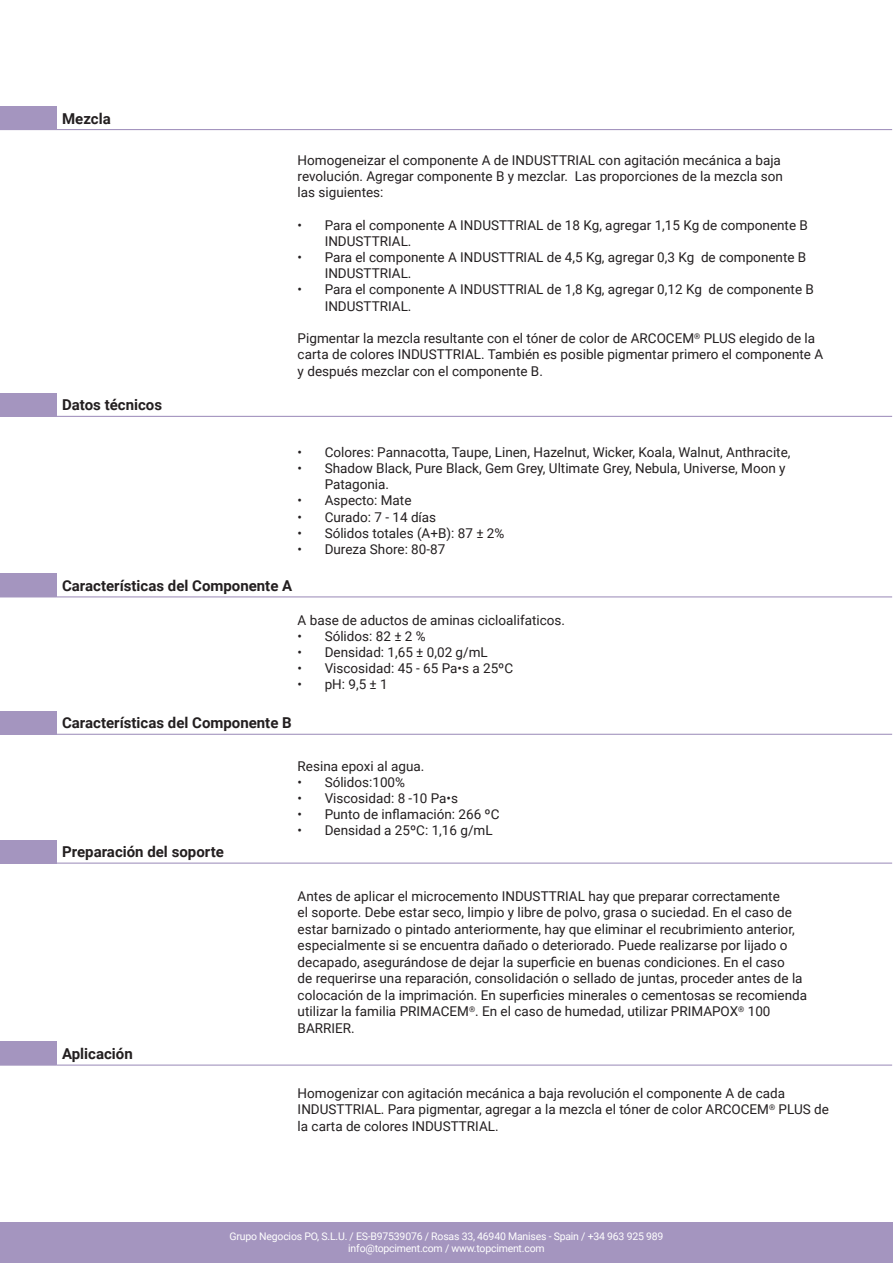
<style>
.page{position:relative;width:893px;height:1263px;background:#fff}
.page>*{position:absolute;margin:0;border:0;box-sizing:border-box;transform-origin:0 0}
.t1{font:700 15px "Roboto";color:#231f20}
.TEXTO_GROSO{font:13.5px/16.2px "Roboto";color:#231f20}
.LISTA{font:13.5px "Roboto";color:#231f20}
.t2{font:10.5px/12px "Roboto";letter-spacing:-.02em;color:#fff;text-align:center}
</style>
<div class="page">
<div style="left:0;top:1222px;width:893px;height:41px;background:#a495bf"></div>
<div style="left:0;top:106px;width:56px;height:24px;background:#a495bf"></div>
<hr style="left:56px;top:129px;width:836px;height:1px;background:#a495bf">
<div style="left:0;top:393px;width:56px;height:23px;background:#a495bf"></div>
<hr style="left:0;top:416px;width:56px;height:1px;background:#a495bf">
<hr style="left:56px;top:416px;width:836px;height:1px;background:#a495bf">
<div style="left:0;top:574px;width:56px;height:23px;background:#a495bf"></div>
<hr style="left:56px;top:596px;width:836px;height:1px;background:#a495bf">
<div style="left:0;top:711px;width:56px;height:23px;background:#a495bf"></div>
<hr style="left:0;top:734px;width:56px;height:1px;background:#a495bf">
<hr style="left:56px;top:734px;width:836px;height:1px;background:#a495bf">
<div style="left:0;top:840px;width:56px;height:23px;background:#a495bf"></div>
<hr style="left:0;top:862px;width:56px;height:2px;background:#a495bf">
<hr style="left:56px;top:862px;width:836px;height:2px;background:#a495bf">
<div style="left:0;top:1042px;width:56px;height:23px;background:#a495bf"></div>
<hr style="left:0;top:1064px;width:56px;height:2px;background:#a495bf">
<hr style="left:56px;top:1064px;width:836px;height:2px;background:#a495bf">
<h3 class="t1" style="left:62px;top:108px;width:50px">Mezcla</h3>
<h3 class="t1" style="left:62px;top:394px;width:101px">Datos técnicos</h3>
<p class="TEXTO_GROSO" style="left:298px;top:151px;width:487px">Homogeneizar el componente A de INDUSTTRIAL con agitación mecánica a baja revolución. Agregar componente B y mezclar. Las proporciones de la mezcla son</p>
<p class="TEXTO_GROSO" style="left:298px;top:184px;width:87px">las siguientes:</p>
<p class="TEXTO_GROSO" style="left:325px;top:216px;width:485px;text-indent:-27px">• Para el componente A INDUSTTRIAL de 18 Kg, agregar 1,15 Kg de componente B<br>INDUSTTRIAL.</p>
<p class="TEXTO_GROSO" style="left:325px;top:249px;width:483px;text-indent:-27px">• Para el componente A INDUSTTRIAL de 4,5 Kg, agregar 0,3 Kg de componente B<br>INDUSTTRIAL.</p>
<p class="TEXTO_GROSO" style="left:325px;top:281px;width:491px;text-indent:-27px">• Para el componente A INDUSTTRIAL de 1,8 Kg, agregar 0,12 Kg de componente B<br>INDUSTTRIAL.</p>
<p class="TEXTO_GROSO" style="left:298px;top:330px;width:519px">Pigmentar la mezcla resultante con el tóner de color de ARCOCEM<sup>®</sup> PLUS elegido de la</p>
<p class="TEXTO_GROSO" style="left:298px;top:346px;width:527px">carta de colores INDUSTTRIAL. También es posible pigmentar primero el componente A y después mezclar con el componente B.</p>
<p class="TEXTO_GROSO" style="left:298px;top:443px;width:494px">• Colores: Pannacotta, Taupe, Linen, Hazelnut, Wicker, Koala, Walnut, Anthracite,</p>
<p class="TEXTO_GROSO" style="left:325px;top:460px;width:462px;text-indent:-27px">• Shadow Black, Pure Black, Gem Grey, Ultimate Grey, Nebula, Universe, Moon y<br>Patagonia.</p>
<p class="TEXTO_GROSO" style="left:298px;top:492px;width:115px">• Aspecto: Mate</p>
<p class="TEXTO_GROSO" style="left:298px;top:508px;width:140px">• Curado: 7 - 14 días</p>
<p class="TEXTO_GROSO" style="left:298px;top:524px;width:208px">• Sólidos totales (A+B): 87 ± 2%</p>
<p class="TEXTO_GROSO" style="left:298px;top:541px;width:149px">• Dureza Shore: 80-87</p>
<h3 class="t1" style="left:62px;top:575px;width:232px">Características del Componente A</h3>
<p class="TEXTO_GROSO" style="left:298px;top:611px;width:269px">A base de aductos de aminas cicloalifaticos.</p>
<p class="TEXTO_GROSO" style="left:298px;top:627px;width:130px">• Sólidos: 82 ± 2 %</p>
<p class="TEXTO_GROSO" style="left:298px;top:643px;width:192px">• Densidad: 1,65 ± 0,02 g/mL</p>
<p class="TEXTO_GROSO" style="left:298px;top:660px;width:217px">• Viscosidad: 45 - 65 Pa•s a 25ºC</p>
<p class="TEXTO_GROSO" style="left:298px;top:676px;width:92px">• pH: 9,5 ± 1</p>
<h3 class="t1" style="left:62px;top:712px;width:231px">Características del Componente B</h3>
<h3 class="t1" style="left:62px;top:841px;width:163px">Preparación del soporte</h3>
<h3 class="t1" style="left:62px;top:1043px;width:72px">Aplicación</h3>
<p class="LISTA" style="left:298px;top:756px;width:128px">Resina epoxi al agua.</p>
<p class="TEXTO_GROSO" style="left:298px;top:773px;width:109px">• Sólidos:100%</p>
<p class="TEXTO_GROSO" style="left:298px;top:790px;width:162px">• Viscosidad: 8 -10 Pa•s</p>
<p class="TEXTO_GROSO" style="left:298px;top:806px;width:203px">• Punto de inflamación: 266 ºC</p>
<p class="TEXTO_GROSO" style="left:298px;top:822px;width:197px">• Densidad a 25ºC: 1,16 g/mL</p>
<p class="TEXTO_GROSO" style="left:298px;top:887px;width:484px">Antes de aplicar el microcemento INDUSTTRIAL hay que preparar correctamente</p>
<p class="TEXTO_GROSO" style="left:298px;top:904px;width:496px">el soporte. Debe estar seco, limpio y libre de polvo, grasa o suciedad. En el caso de</p>
<p class="TEXTO_GROSO" style="left:298px;top:920px;width:499px">estar barnizado o pintado anteriormente, hay que eliminar el recubrimiento anterior,</p>
<p class="TEXTO_GROSO" style="left:298px;top:937px;width:491px">especialmente si se encuentra dañado o deteriorado. Puede realizarse por lijado o</p>
<p class="TEXTO_GROSO" style="left:298px;top:953px;width:489px">decapado, asegurándose de dejar la superficie en buenas condiciones. En el caso</p>
<p class="TEXTO_GROSO" style="left:298px;top:970px;width:506px">de requerirse una reparación, consolidación o sellado de juntas, proceder antes de la</p>
<p class="TEXTO_GROSO" style="left:298px;top:986px;width:511px">colocación de la imprimación. En superficies minerales o cementosas se recomienda</p>
<p class="TEXTO_GROSO" style="left:298px;top:1003px;width:474px">utilizar la familia PRIMACEM<sup>®</sup>. En el caso de humedad, utilizar PRIMAPOX<sup>®</sup> 100<br>BARRIER.</p>
<p class="TEXTO_GROSO" style="left:298px;top:1085px;width:533px">Homogenizar con agitación mecánica a baja revolución el componente A de cada<br>INDUSTTRIAL. Para pigmentar, agregar a la mezcla el tóner de color ARCOCEM<sup>®</sup> PLUS de la carta de colores INDUSTTRIAL.</p>
<p class="t2" style="left:230px;top:1230px;width:435px">Grupo Negocios PO, S.L.U. / ES-B97539076 / Rosas 33, 46940 Manises - Spain / +34 963 925 989 info@topciment.com / www.topciment.com</p>
</div>
